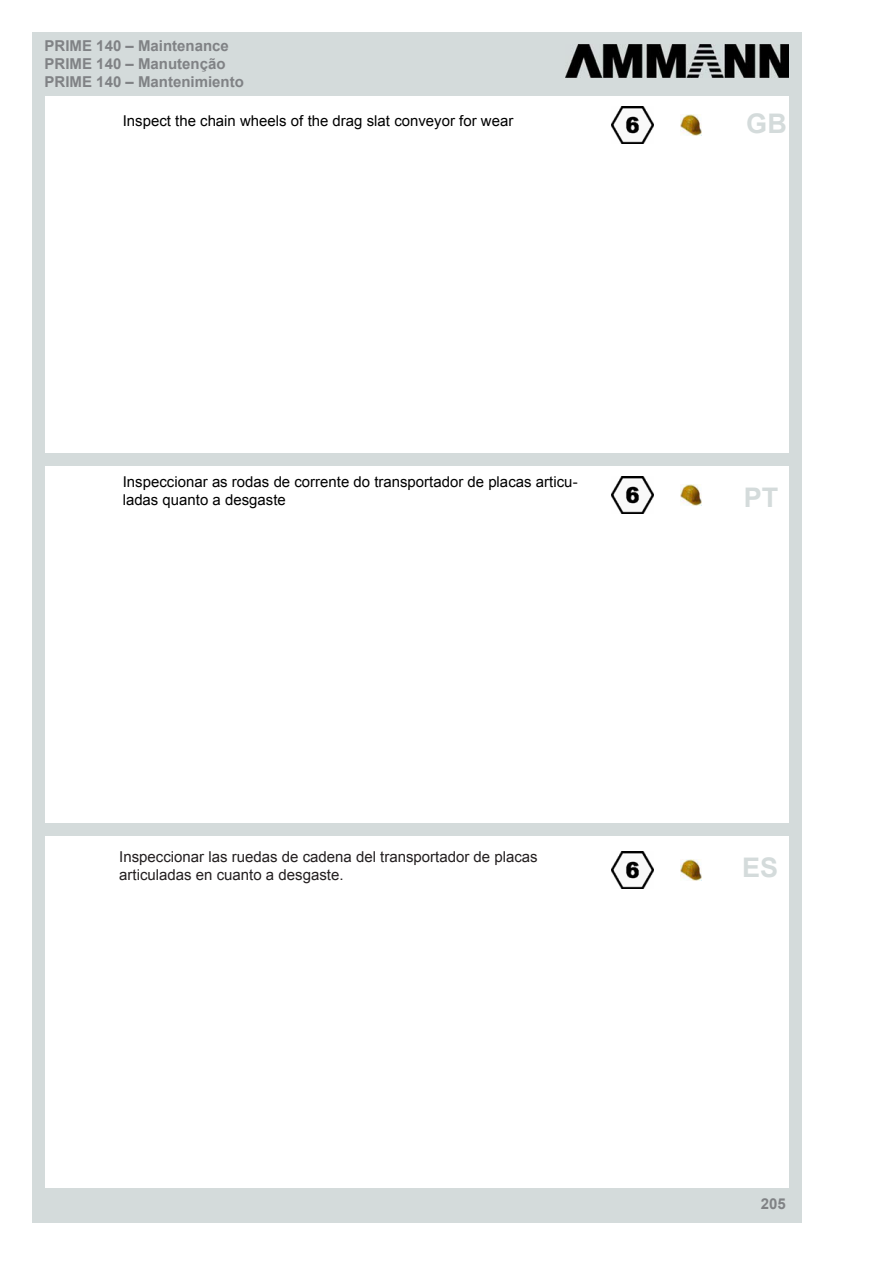
<style>
.page{position:relative;width:893px;height:1263px;background:#fff}
.page>*{position:absolute;margin:0;border:0;box-sizing:border-box;transform-origin:0 0}
.t1{font:700 27px "Arial";color:#d4dbdb}
.t2{font:15px/18px "Arial";color:#000}
.texto2{font:15px/18px "Arial";color:#231f20}
.t3{font:700 15px/18px "Arial";color:#808285}
</style>
<div class="page">
<div style="left:32px;top:32px;width:770px;height:64px;background:#d4dbdb"></div>
<div style="left:32px;top:83px;width:13px;height:1140px;background:#d4dbdb"></div>
<div style="left:789px;top:83px;width:13px;height:1140px;background:#d4dbdb"></div>
<div style="left:45px;top:1188px;width:744px;height:35px;background:#d4dbdb"></div>
<div style="left:45px;top:453px;width:744px;height:13px;background:#d4dbdb"></div>
<div style="left:45px;top:823px;width:744px;height:13px;background:#d4dbdb"></div>
<img style="left:566px;top:45px;width:223px;height:33px">
<img style="left:611px;top:107px;width:43px;height:37px">
<img style="left:680px;top:115px;width:21px;height:20px">
<img style="left:611px;top:476px;width:43px;height:37px">
<img style="left:680px;top:485px;width:21px;height:20px">
<img style="left:611px;top:851px;width:43px;height:37px">
<img style="left:680px;top:860px;width:21px;height:20px">
<p class="t3" style="left:45px;top:37px;width:201px">PRIME 140 – Maintenance<br>PRIME 140 – Manutenção<br>PRIME 140 – Mantenimiento</p>
<p class="t2" style="left:123px;top:112px;width:392px">Inspect the chain wheels of the drag slat conveyor for wear</p>
<p class="t1" style="left:746px;top:104px;width:42px">GB</p>
<p class="t2" style="left:123px;top:473px;width:456px">Inspeccionar as rodas de corrente do transportador de placas articu&shy;ladas quanto a desgaste</p>
<p class="texto2" style="left:119px;top:847px;width:420px">Inspeccionar las ruedas de cadena del transportador de placas articuladas en cuanto a desgaste.</p>
<p class="t1" style="left:744px;top:478px;width:36px">PT</p>
<p class="t1" style="left:742px;top:848px;width:38px">ES</p>
<p class="t3" style="left:761px;top:1195px;width:27px">205</p>
</div>
